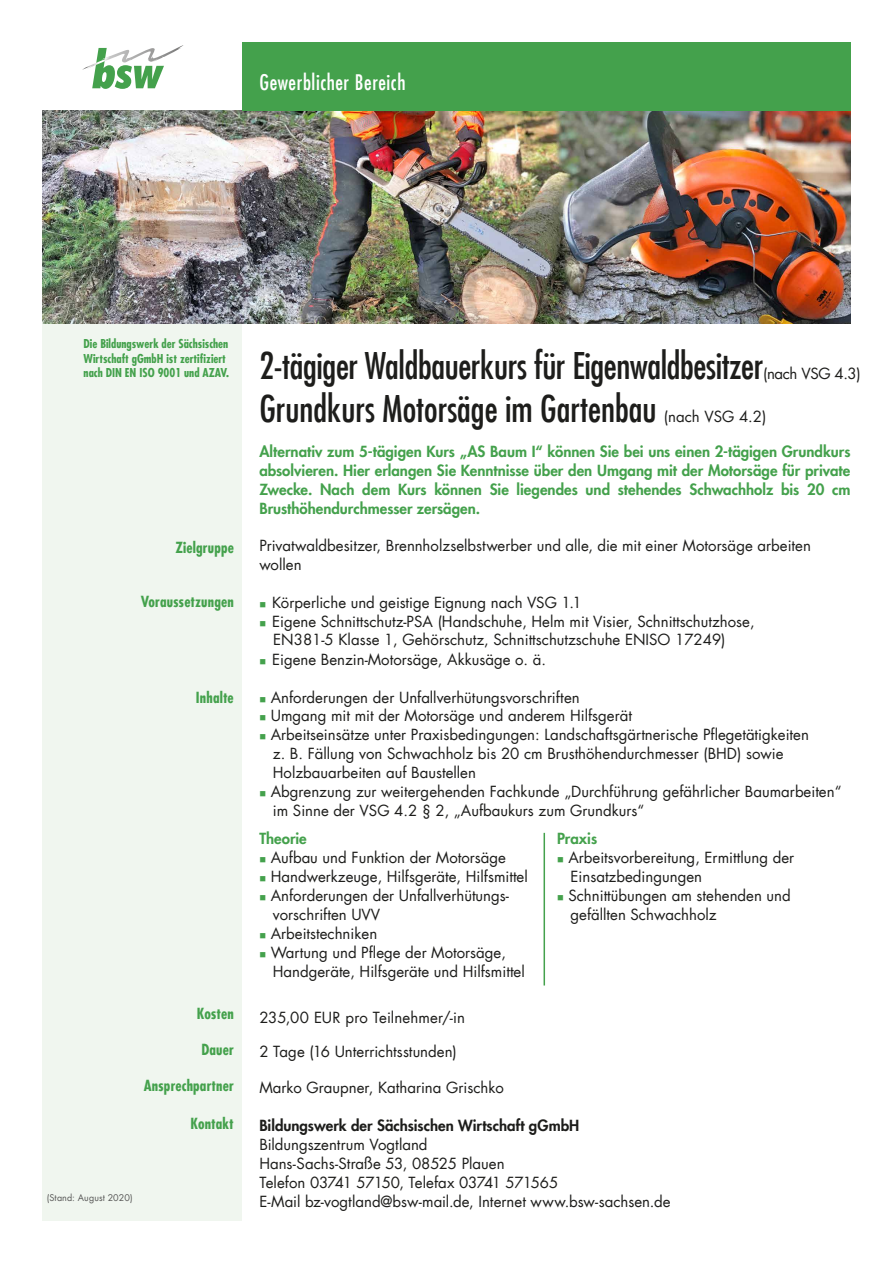
<style>
.page{position:relative;width:893px;height:1263px;background:#fff}
.page>*{position:absolute;margin:0;border:0;box-sizing:border-box;transform-origin:0 0}
.t1{font:condensed 36px "Futura LT";letter-spacing:-.01em;color:#1d1d1b}
.t2{font:condensed 21px "Futura LT";letter-spacing:.025em;color:#fff}
.t3{font:15px/18.9px "Futura LT";color:#1d1d1b}
.t4{font:800 15px/18.9px "Futura LT";color:#44a14c;text-align:justify}
.t5{font:700 condensed 15px "Futura LT";letter-spacing:.01em;color:#44a14c}
.t6{font:800 15px "Futura LT";color:#1d1d1b}
.t7{font:700 condensed 12px/14.4px "Futura LT";color:#44a14c}
.t8{font:9px "Futura LT";letter-spacing:.01em;color:#575756}
.s1{color:#44a14c}
</style>
<div class="page">
<div style="left:43px;top:111px;width:199px;height:1109px;background:#f0f6ef"></div>
<img style="left:43px;top:111px;width:807px;height:212px">
<svg style="left:82px;top:45px;width:102px;height:44px"></svg>
<div style="left:242px;top:43px;width:608px;height:68px;background:#44a14c"></div>
<hr style="left:544px;top:833px;width:1px;height:152px;background:#44a14c">
<h2 class="t2" style="left:259px;top:69px;width:148px">Gewerblicher Bereich</h2>
<p class="t7" style="left:84px;top:337px;width:147px">Die Bildungswerk der Sächsischen<br>Wirtschaft gGmbH ist zertifiziert nach DIN EN ISO 9001 und AZAV.</p>
<p class="t5" style="left:175px;top:539px;width:60px">Zielgruppe</p>
<p class="t5" style="left:141px;top:593px;width:95px">Voraussetzungen</p>
<p class="t5" style="left:196px;top:688px;width:39px">Inhalte</p>
<p class="t5" style="left:197px;top:1004px;width:38px">Kosten</p>
<p class="t5" style="left:201px;top:1040px;width:34px">Dauer</p>
<p class="t5" style="left:144px;top:1076px;width:92px">Ansprechpartner</p>
<p class="t5" style="left:191px;top:1114px;width:45px">Kontakt</p>
<p class="t8" style="left:47px;top:1192px;width:87px">(Stand: August 2020)</p>
<h1 class="t1" style="left:259px;top:344px;width:505px">2-tägiger Waldbauerkurs für Eigenwaldbesitzer</h1>
<p class="t3" style="left:763px;top:364px;width:99px">(nach VSG 4.3)</p>
<h1 class="t1" style="left:259px;top:387px;width:399px">Grundkurs Motorsäge im Gartenbau</h1>
<p class="t3" style="left:664px;top:408px;width:104px">(nach VSG 4.2)</p>
<p class="t4" style="left:259px;top:442px;width:593px">Alternativ zum 5-tägigen Kurs „AS Baum I“ können Sie bei uns einen 2-tägigen Grundkurs absolvieren. Hier erlangen Sie Kenntnisse über den Umgang mit der Motorsäge für private Zwecke. Nach dem Kurs können Sie liegendes und stehendes Schwachholz bis 20 cm Brusthöhendurchmesser zersägen.</p>
<p class="t3" style="left:259px;top:536px;width:553px">Privatwaldbesitzer, Brennholzselbstwerber und alle, die mit einer Motorsäge arbeiten wollen</p>
<p class="t3" style="left:259px;top:593px;width:324px"><span class="s1">■</span> Körperliche und geistige Eignung nach VSG 1.1</p>
<p class="t3" style="left:273px;top:613px;width:483px;line-height:18px;text-indent:-14px"><span class="s1">■</span> Eigene Schnittschutz-PSA (Handschuhe, Helm mit Visier, Schnittschutzhose,<br>EN381-5 Klasse 1, Gehörschutz, Schnittschutzschuhe ENISO 17249)</p>
<p class="t3" style="left:259px;top:650px;width:288px"><span class="s1">■</span> Eigene Benzin-Motorsäge, Akkusäge o. ä.</p>
<p class="t3" style="left:259px;top:688px;width:322px"><span class="s1">■</span> Anforderungen der Unfallverhütungsvorschriften</p>
<p class="t3" style="left:259px;top:707px;width:374px"><span class="s1">■</span> Umgang mit mit der Motorsäge und anderem Hilfsgerät</p>
<p class="t3" style="left:273px;top:725px;width:538px;text-indent:-13px"><span class="s1">■</span> Arbeitseinsätze unter Praxisbedingungen: Landschaftsgärtnerische Pflegetätigkeiten z. B. Fällung von Schwachholz bis 20 cm Brusthöhendurchmesser (BHD) sowie<br>Holzbauarbeiten auf Baustellen</p>
<p class="t3" style="left:273px;top:782px;width:570px;text-indent:-13px"><span class="s1">■</span> Abgrenzung zur weitergehenden Fachkunde „Durchführung gefährlicher Baumarbeiten“ im Sinne der VSG 4.2 § 2, „Aufbaukurs zum Grundkurs“</p>
<p class="t4" style="left:259px;top:829px;width:49px">Theorie</p>
<p class="t3" style="left:259px;top:848px;width:248px"><span class="s1">■</span> Aufbau und Funktion der Motorsäge</p>
<p class="t3" style="left:259px;top:867px;width:270px"><span class="s1">■</span> Handwerkzeuge, Hilfsgeräte, Hilfsmittel</p>
<p class="t3" style="left:273px;top:886px;width:238px;text-indent:-13px"><span class="s1">■</span> Anforderungen der Unfallverhütungs&shy;vorschriften UVV</p>
<p class="t3" style="left:259px;top:924px;width:119px"><span class="s1">■</span> Arbeitstechniken</p>
<p class="t3" style="left:273px;top:943px;width:253px;text-indent:-13px"><span class="s1">■</span> Wartung und Pflege der Motorsäge,<br>Handgeräte, Hilfsgeräte und Hilfsmittel</p>
<p class="t4" style="left:557px;top:829px;width:42px">Praxis</p>
<p class="t3" style="left:571px;top:848px;width:225px;text-indent:-13px"><span class="s1">■</span> Arbeitsvorbereitung, Ermittlung der<br>Einsatzbedingungen</p>
<p class="t3" style="left:571px;top:886px;width:222px;text-indent:-13px"><span class="s1">■</span> Schnittübungen am stehenden und gefällten Schwachholz</p>
<p class="t3" style="left:259px;top:1008px;width:207px">235,00 EUR pro Teilnehmer/-in</p>
<p class="t3" style="left:259px;top:1043px;width:199px">2 Tage (16 Unterrichtsstunden)</p>
<p class="t3" style="left:259px;top:1078px;width:246px">Marko Graupner, Katharina Grischko</p>
<p class="t6" style="left:259px;top:1115px;width:321px">Bildungswerk der Sächsischen Wirtschaft gGmbH</p>
<p class="t3" style="left:259px;top:1135px;width:413px">Bildungszentrum Vogtland<br>Hans-Sachs-Straße 53, 08525 Plauen<br>Telefon 03741 57150, Telefax 03741 571565<br>E-Mail bz-vogtland@bsw-mail.de, Internet www.bsw-sachsen.de</p>
</div>
